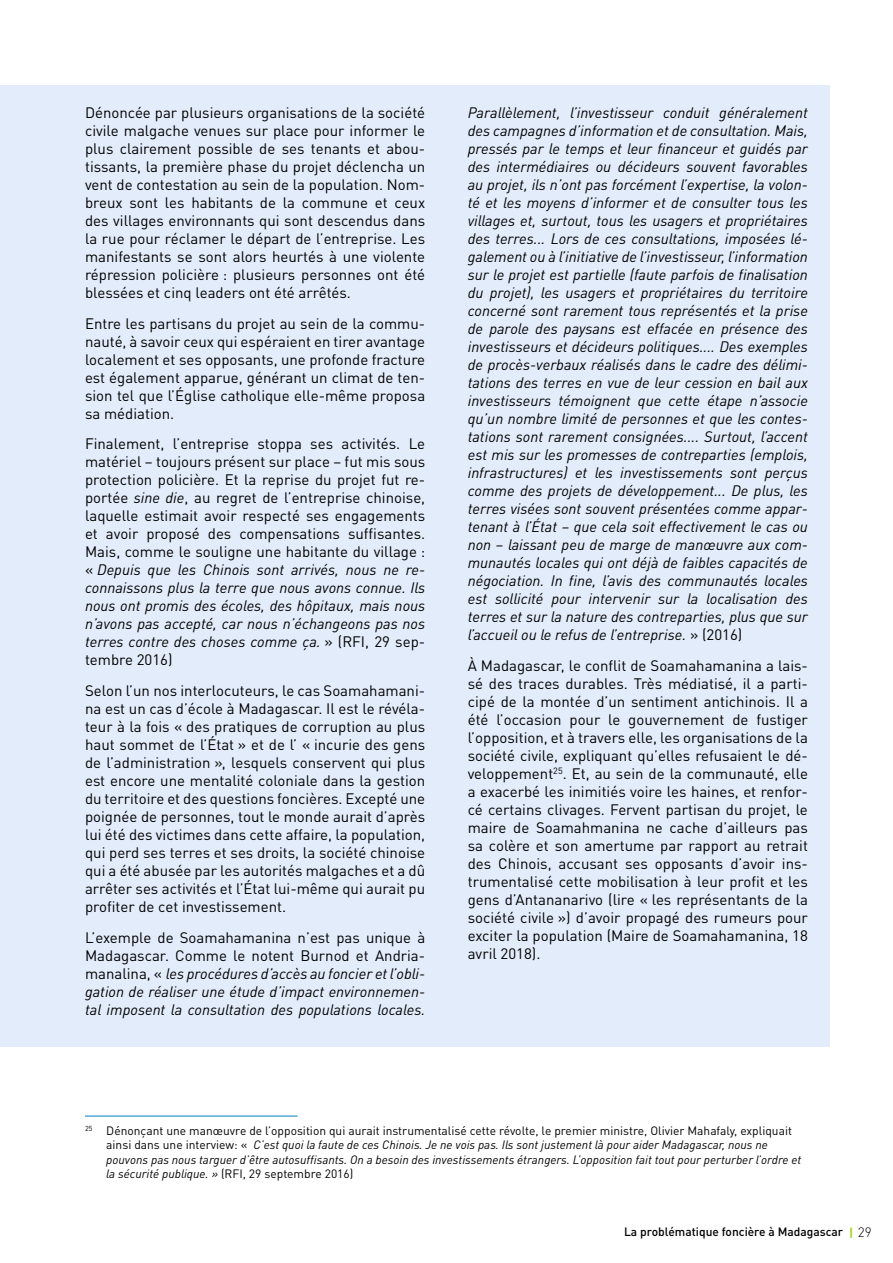
<style>
.page{position:relative;width:893px;height:1263px;background:#fff}
.page>*{position:absolute;margin:0;border:0;box-sizing:border-box;transform-origin:0 0}
.t1{font:15px/18px "DIN Pro";color:#000;text-align:justify}
.t2{font:italic 15px/18px "DIN Pro";color:#000;text-align:justify}
.t3{font:italic 12px/14.4px "DIN Pro";color:#000}
.t4{font:500 12px "DIN Pro";color:#000}
.s1{font-style:italic}
.s2{font-style:normal}
.s3{font-weight:700;color:#a3d109}
.s4{font-weight:300;font-size:13.5px}
</style>
<div class="page">
<div style="left:0;top:85px;width:829px;height:961px;background:#e2ecfa"></div>
<hr style="left:85px;top:1116px;width:213px;height:1px;background:#0084c0">
<p class="t1" style="left:85px;top:102px;width:342px">Dénoncée par plusieurs organisations de la société civile malgache venues sur place pour informer le plus clairement possible de ses tenants et abou&shy;tissants, la première phase du projet déclencha un vent de contestation au sein de la population. Nom&shy;breux sont les habitants de la commune et ceux des villages environnants qui sont descendus dans la rue pour réclamer le départ de l’entreprise. Les manifestants se sont alors heurtés à une violente répression policière : plusieurs personnes ont été blessées et cinq leaders ont été arrêtés.</p>
<p class="t1" style="left:85px;top:313px;width:342px">Entre les partisans du projet au sein de la commu&shy;nauté, à savoir ceux qui espéraient en tirer avantage localement et ses opposants, une profonde fracture est également apparue, générant un climat de ten&shy;sion tel que l’Église catholique elle-même proposa sa médiation.</p>
<p class="t1" style="left:85px;top:433px;width:342px">Finalement, l’entreprise stoppa ses activités. Le matériel – toujours présent sur place – fut mis sous protection policière. Et la reprise du projet fut re&shy;portée <span class="s1">sine die</span>, au regret de l’entreprise chinoise, laquelle estimait avoir respecté ses engagements et avoir proposé des compensations suffisantes.<br>Mais, comme le souligne une habitante du village : « <span class="s1">Depuis que les Chinois sont arrivés, nous ne re&shy;connaissons plus la terre que nous avons connue. Ils nous ont promis des écoles, des hôpitaux, mais nous n’avons pas accepté, car nous n’échangeons pas nos terres contre des choses comme ça.</span> » (RFI, 29 sep&shy;tembre 2016)</p>
<p class="t1" style="left:85px;top:680px;width:342px">Selon l’un nos interlocuteurs, le cas Soamahamani&shy;na est un cas d’école à Madagascar. Il est le révéla&shy;teur à la fois « des pratiques de corruption au plus haut sommet de l’État » et de l’ « incurie des gens de l’administration », lesquels conservent qui plus est encore une mentalité coloniale dans la gestion du territoire et des questions foncières. Excepté une poignée de personnes, tout le monde aurait d’après lui été des victimes dans cette affaire, la population, qui perd ses terres et ses droits, la société chinoise qui a été abusée par les autorités malgaches et a dû arrêter ses activités et l’État lui-même qui aurait pu profiter de cet investissement.</p>
<p class="t2" style="left:85px;top:927px;width:342px"><span class="s2">L’exemple de Soamahamanina n’est pas unique à Madagascar. Comme le notent Burnod et Andria&shy;manalina, «</span> les procédures d’accès au foncier et l’obli&shy;gation de réaliser une étude d’impact environnemen&shy;tal imposent la consultation des populations locales.</p>
<p class="t2" style="left:468px;top:102px;width:342px">Parallèlement, l’investisseur conduit généralement des campagnes d’information et de consultation. Mais, pressés par le temps et leur financeur et guidés par des intermédiaires ou décideurs souvent favorables au projet, ils n’ont pas forcément l’expertise, la volon&shy;té et les moyens d’informer et de consulter tous les villages et, surtout, tous les usagers et propriétaires des terres... Lors de ces consultations, imposées lé&shy;galement ou à l’initiative de l’investisseur, l’information sur le projet est partielle (faute parfois de finalisation du projet), les usagers et propriétaires du territoire concerné sont rarement tous représentés et la prise de parole des paysans est effacée en présence des investisseurs et décideurs politiques.... Des exemples de procès-verbaux réalisés dans le cadre des délimi&shy;tations des terres en vue de leur cession en bail aux investisseurs témoignent que cette étape n’associe qu’un nombre limité de personnes et que les contes&shy;tations sont rarement consignées.... Surtout, l’accent est mis sur les promesses de contreparties (emplois, infrastructures) et les investissements sont perçus comme des projets de développement... De plus, les terres visées sont souvent présentées comme appar&shy;tenant à l’État – que cela soit effectivement le cas ou non – laissant peu de marge de manœuvre aux com&shy;munautés locales qui ont déjà de faibles capacités de négociation. In fine, l’avis des communautés locales est sollicité pour intervenir sur la localisation des terres et sur la nature des contreparties, plus que sur l’accueil ou le refus de l’entreprise. <span class="s2">» (2016)</span></p>
<p class="t1" style="left:468px;top:655px;width:342px">À Madagascar, le conflit de Soamahamanina a lais&shy;sé des traces durables. Très médiatisé, il a parti&shy;cipé de la montée d’un sentiment antichinois. Il a été l’occasion pour le gouvernement de fustiger l’opposition, et à travers elle, les organisations de la société civile, expliquant qu’elles refusaient le dé&shy;veloppement<sup>25</sup>. Et, au sein de la communauté, elle a exacerbé les inimitiés voire les haines, et renfor&shy;cé certains clivages. Fervent partisan du projet, le maire de Soamahmanina ne cache d’ailleurs pas sa colère et son amertume par rapport au retrait des Chinois, accusant ses opposants d’avoir ins&shy;trumentalisé cette mobilisation à leur profit et les gens d’Antananarivo (lire « les représentants de la société civile ») d’avoir propagé des rumeurs pour exciter la population (Maire de Soamahamanina, 18 avril 2018).</p>
<p class="t3" style="left:106px;top:1122px;width:696px;text-indent:-21px"><sup>25</sup> <span class="s2">Dénonçant une manœuvre de l’opposition qui aurait instrumentalisé cette révolte, le premier ministre, Olivier Mahafaly, expliquait ainsi dans une interview: «</span> C’est quoi la faute de ces Chinois. Je ne vois pas. Ils sont justement là pour aider Madagascar, nous ne pouvons pas nous targuer d’être autosuffisants. On a besoin des investissements étrangers. L’opposition fait tout pour perturber l’ordre et la sécurité publique. » <span class="s2">(RFI, 29 septembre 2016)</span></p>
<p class="t4" style="left:624px;top:1222px;width:249px">La problématique foncière à Madagascar <span class="s3">|</span> <span class="s4">29</span></p>
</div>
